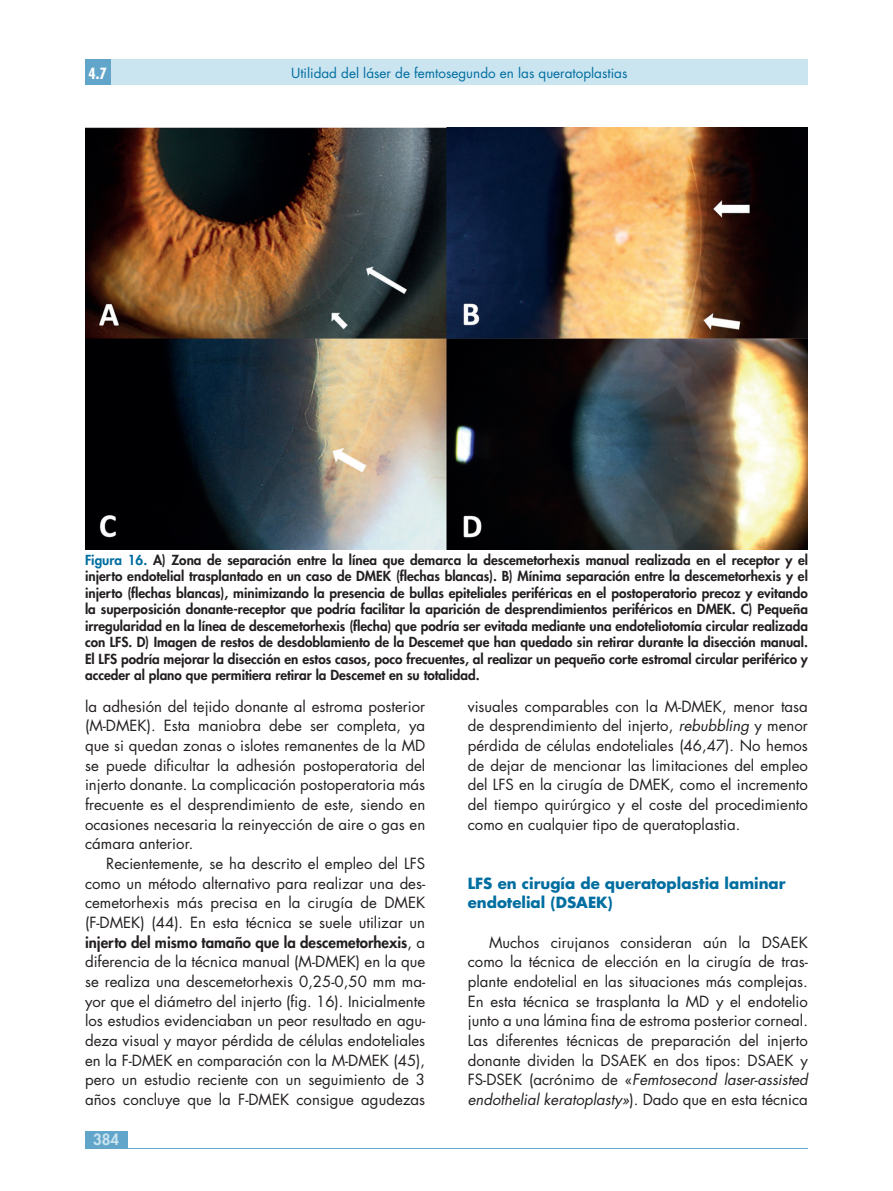
<style>
.page{position:relative;width:893px;height:1191px;background:#fff}
.page>*{position:absolute;margin:0;border:0;box-sizing:border-box;transform-origin:0 0}
.t1{font:15px/19.6px "Futura Std";color:#231f20;text-align:justify}
.t2{font:700 15px/19.6px "Futura Std";color:#006ea0}
.t3{font:800 15px "Futura Std";color:#cae4f0}
.t4{font:700 condensed 15px "Futura Std";color:#fff}
.t5{font:800 13.5px/16.5px "Futura Std";color:#231f20;text-align:justify}
.t6{font:13.5px "Futura Std";color:#006ea0}
.s1{color:#006ea0}
.s2{font-weight:800}
.s3{font-style:italic}
</style>
<div class="page">
<div style="left:85px;top:1131px;width:43px;height:17px;background:#62a5ca"></div>
<div style="left:85px;top:60px;width:723px;height:25px;background:#cae4f0"></div>
<div style="left:85px;top:60px;width:26px;height:25px;background:#62a5ca"></div>
<hr style="left:85px;top:1148px;width:723px;height:1px;background:#62a5ca">
<img style="left:85px;top:128px;width:723px;height:421px">
<p class="t4" style="left:89px;top:64px;width:20px">4.7</p>
<p class="t6" style="left:291px;top:64px;width:338px">Utilidad del láser de femtosegundo en las queratoplastias</p>
<p class="t5" style="left:85px;top:551px;width:724px"><span class="s1">Figura 16.</span> A) Zona de separación entre la línea que demarca la descemetorhexis manual realizada en el receptor y el injerto endotelial trasplantado en un caso de DMEK (flechas blancas). B) Mínima separación entre la descemetorhexis y el injerto (flechas blancas), minimizando la presencia de bullas epiteliales periféricas en el postoperatorio precoz y evitando la superposición donante-receptor que podría facilitar la aparición de desprendimientos periféricos en DMEK. C) Pequeña irregularidad en la línea de descemetorhexis (flecha) que podría ser evitada mediante una endoteliotomía circular realizada con LFS. D) Imagen de restos de desdoblamiento de la Descemet que han quedado sin retirar durante la disección manual.<br>El LFS podría mejorar la disección en estos casos, poco frecuentes, al realizar un pequeño corte estromal circular periférico y acceder al plano que permitiera retirar la Descemet en su totalidad.</p>
<p class="t1" style="left:85px;top:696px;width:342px">la adhesión del tejido donante al estroma posterior (M-DMEK). Esta maniobra debe ser completa, ya que si quedan zonas o islotes remanentes de la MD se puede dificultar la adhesión postoperatoria del injerto donante. La complicación postoperatoria más frecuente es el desprendimiento de este, siendo en ocasiones necesaria la reinyección de aire o gas en cámara anterior.</p>
<p class="t1" style="left:85px;top:853px;width:342px;text-indent:21px">Recientemente, se ha descrito el empleo del LFS como un método alternativo para realizar una des&shy;cemetorhexis más precisa en la cirugía de DMEK (F-DMEK) (44). En esta técnica se suele utilizar un <span class="s2">injerto del mismo tamaño que la descemetorhexis</span>, a diferencia de la técnica manual (M-DMEK) en la que se realiza una descemetorhexis 0,25-0,50 mm ma&shy;yor que el diámetro del injerto (fig. 16). Inicialmente los estudios evidenciaban un peor resultado en agu&shy;deza visual y mayor pérdida de células endoteliales en la F-DMEK en comparación con la M-DMEK (45), pero un estudio reciente con un seguimiento de 3 años concluye que la F-DMEK consigue agudezas</p>
<p class="t3" style="left:93px;top:1129px;width:28px">384</p>
<p class="t1" style="left:468px;top:696px;width:342px">visuales comparables con la M-DMEK, menor tasa de desprendimiento del injerto, <span class="s3">rebubbling</span> y menor pérdida de células endoteliales (46,47). No hemos de dejar de mencionar las limitaciones del empleo del LFS en la cirugía de DMEK, como el incremento del tiempo quirúrgico y el coste del procedimiento como en cualquier tipo de queratoplastia.</p>
<p class="t2" style="left:468px;top:873px;width:319px">LFS en cirugía de queratoplastia laminar endotelial (DSAEK)</p>
<p class="t1" style="left:468px;top:932px;width:342px;text-indent:21px">Muchos cirujanos consideran aún la DSAEK como la técnica de elección en la cirugía de tras&shy;plante endotelial en las situaciones más complejas.<br>En esta técnica se trasplanta la MD y el endotelio junto a una lámina fina de estroma posterior corneal.<br>Las diferentes técnicas de preparación del injerto donante dividen la DSAEK en dos tipos: DSAEK y FS-DSEK (acrónimo de «<span class="s3">Femtosecond laser-assisted endothelial keratoplasty»</span>). Dado que en esta técnica</p>
</div>
